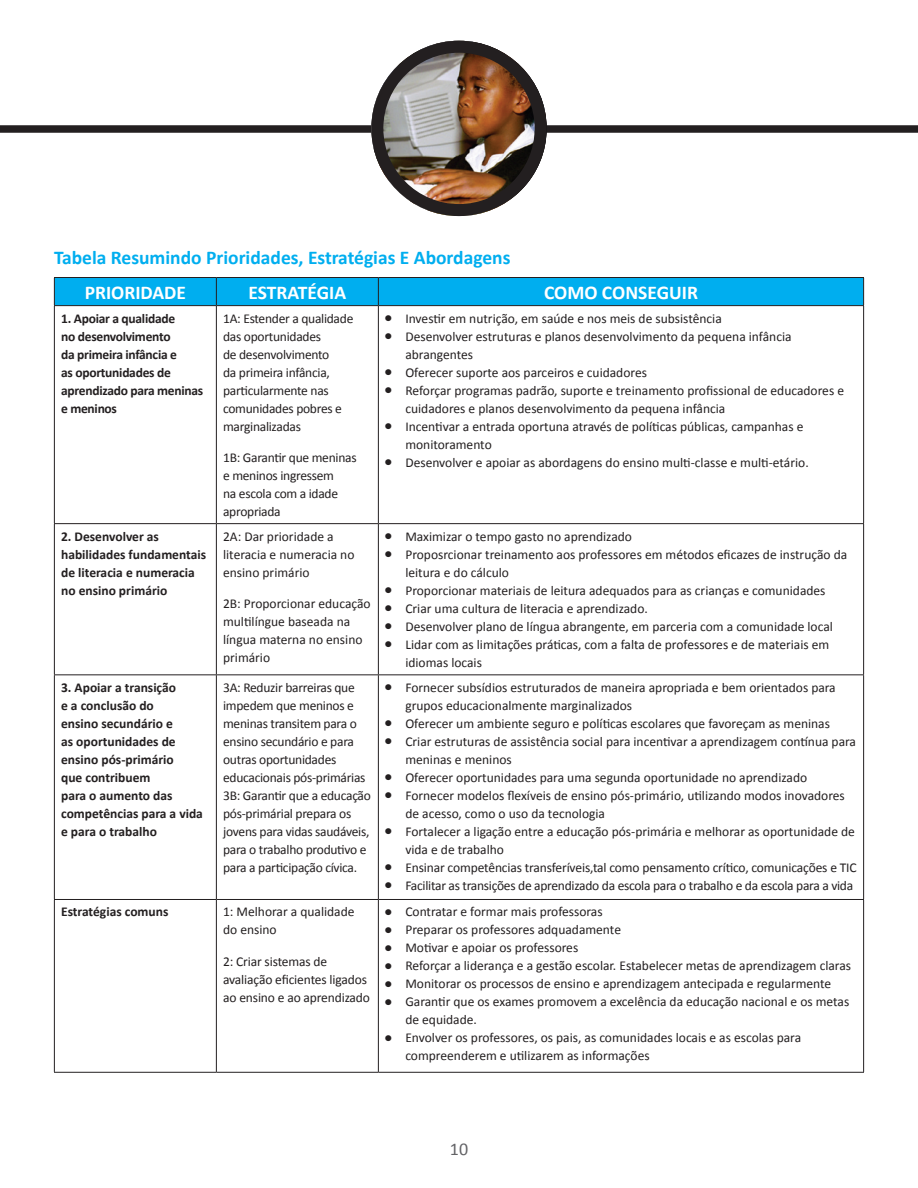
<style>
.page{position:relative;width:918px;height:1188px;background:#fff}
.page>*{position:absolute;margin:0;border:0;box-sizing:border-box;transform-origin:0 0}
.t1{font:700 19.5px "Calibri";color:#00aeef}
.Table_H{font:700 19.5px "Calibri";color:#fff}
.t2{font:18px "Calibri";color:#636366}
.Table_Bullet{font:13.5px/18px "Calibri";color:#231f20}
.Table_T{font:13.5px/18px "Calibri";letter-spacing:-.02em;color:#231f20}
.Table_Bold{font:700 13.5px/18px "Calibri";color:#231f20}
.Table_T-2{font:13.5px/18px "Calibri";color:#231f20}
.Table_Bold-2{font:700 13.5px/18px "Calibri";letter-spacing:-.02em;color:#231f20}
.Table_Bullet-2{font:13.5px "Calibri";letter-spacing:-.02em;color:#231f20}
</style>
<div class="page">
<div style="left:0;top:125px;width:918px;height:8px;background:#231f20"></div>
<img style="left:371px;top:41px;width:176px;height:174px">
<div style="left:371px;top:41px;width:176px;height:175px;border:12px solid #231f20;border-radius:50%"></div>
<hr style="left:54px;top:306px;width:1px;height:217px;background:#231f20">
<hr style="left:54px;top:277px;width:162px;height:1px;background:#231f20">
<hr style="left:216px;top:277px;width:162px;height:1px;background:#231f20">
<hr style="left:378px;top:277px;width:486px;height:1px;background:#231f20">
<hr style="left:54px;top:524px;width:1px;height:150px;background:#231f20">
<hr style="left:54px;top:675px;width:1px;height:224px;background:#231f20">
<hr style="left:54px;top:900px;width:1px;height:172px;background:#231f20">
<hr style="left:54px;top:523px;width:162px;height:1px;background:#231f20">
<hr style="left:216px;top:523px;width:162px;height:1px;background:#231f20">
<hr style="left:378px;top:523px;width:486px;height:1px;background:#231f20">
<hr style="left:54px;top:674px;width:162px;height:1px;background:#231f20">
<hr style="left:216px;top:674px;width:162px;height:1px;background:#231f20">
<hr style="left:378px;top:674px;width:486px;height:1px;background:#231f20">
<hr style="left:54px;top:899px;width:162px;height:1px;background:#231f20">
<hr style="left:216px;top:899px;width:162px;height:1px;background:#231f20">
<hr style="left:378px;top:899px;width:486px;height:1px;background:#231f20">
<hr style="left:54px;top:1072px;width:162px;height:1px;background:#231f20">
<hr style="left:216px;top:1072px;width:162px;height:1px;background:#231f20">
<hr style="left:378px;top:1072px;width:486px;height:1px;background:#231f20">
<div style="left:54px;top:278px;width:810px;height:28px;background:#00aeef"></div>
<hr style="left:216px;top:306px;width:1px;height:217px;background:#231f20">
<hr style="left:378px;top:306px;width:1px;height:217px;background:#231f20">
<hr style="left:863px;top:306px;width:1px;height:217px;background:#231f20">
<hr style="left:216px;top:524px;width:1px;height:150px;background:#231f20">
<hr style="left:378px;top:524px;width:1px;height:150px;background:#231f20">
<hr style="left:863px;top:524px;width:1px;height:150px;background:#231f20">
<hr style="left:216px;top:675px;width:1px;height:224px;background:#231f20">
<hr style="left:378px;top:675px;width:1px;height:224px;background:#231f20">
<hr style="left:863px;top:675px;width:1px;height:224px;background:#231f20">
<hr style="left:216px;top:900px;width:1px;height:172px;background:#231f20">
<hr style="left:378px;top:900px;width:1px;height:172px;background:#231f20">
<hr style="left:863px;top:900px;width:1px;height:172px;background:#231f20">
<h2 class="t1" style="left:54px;top:246px;width:458px">Tabela Resumindo Prioridades, Estratégias E Abordagens</h2>
<p class="Table_H" style="left:85px;top:280px;width:103px">PRIORIDADE</p>
<p class="Table_H" style="left:249px;top:280px;width:99px">ESTRATÉGIA</p>
<p class="Table_H" style="left:544px;top:280px;width:156px">COMO CONSEGUIR</p>
<p class="Table_Bold-2" style="left:61px;top:308px;width:144px">1. Apoiar a qualidade<br>no desenvolvimento<br>da primeira infância e<br>as oportunidades de aprendizado para meninas e meninos</p>
<p class="Table_T" style="left:223px;top:308px;width:132px">1A: Estender a qualidade das oportunidades<br>de desenvolvimento<br>da primeira infância, particularmente nas comunidades pobres e marginalizadas</p>
<p class="Table_T" style="left:223px;top:448px;width:135px">1B: Garantir que meninas e meninos ingressem<br>na escola com a idade apropriada</p>
<p class="Table_Bullet" style="left:385px;top:308px;width:338px">● Investir em nutrição, em saúde e nos meis de subsistência</p>
<p class="Table_Bullet" style="left:405px;top:326px;width:388px;text-indent:-20px">● Desenvolver estruturas e planos desenvolvimento da pequena infância abrangentes</p>
<p class="Table_Bullet" style="left:385px;top:362px;width:263px">● Oferecer suporte aos parceiros e cuidadores</p>
<p class="Table_Bullet" style="left:405px;top:380px;width:440px;text-indent:-20px">● Reforçar programas padrão, suporte e treinamento profissional de educadores e cuidadores e planos desenvolvimento da pequena infância</p>
<p class="Table_Bullet" style="left:405px;top:416px;width:400px;text-indent:-20px">● Incentivar a entrada oportuna através de políticas públicas, campanhas e monitoramento</p>
<p class="Table_Bullet" style="left:385px;top:452px;width:425px">● Desenvolver e apoiar as abordagens do ensino multi-classe e multi-etário.</p>
<p class="Table_Bold" style="left:61px;top:526px;width:146px">2. Desenvolver as habilidades fundamentais de literacia e numeracia no ensino primário</p>
<p class="Table_T-2" style="left:223px;top:526px;width:133px">2A: Dar prioridade a literacia e numeracia no ensino primário</p>
<p class="Table_T-2" style="left:223px;top:594px;width:149px">2B: Proporcionar educação multilíngue baseada na língua materna no ensino primário</p>
<p class="Table_Bullet" style="left:385px;top:526px;width:248px">● Maximizar o tempo gasto no aprendizado</p>
<p class="Table_Bullet" style="left:405px;top:544px;width:443px;text-indent:-20px">● Proposrcionar treinamento aos professores em métodos eficazes de instrução da leitura e do cálculo</p>
<p class="Table_Bullet" style="left:385px;top:580px;width:442px">● Proporcionar materiais de leitura adequados para as crianças e comunidades</p>
<p class="Table_Bullet" style="left:385px;top:598px;width:264px">● Criar uma cultura de literacia e aprendizado.</p>
<p class="Table_Bullet" style="left:385px;top:616px;width:449px">● Desenvolver plano de língua abrangente, em parceria com a comunidade local</p>
<p class="Table_Bullet" style="left:405px;top:634px;width:426px;text-indent:-20px">● Lidar com as limitações práticas, com a falta de professores e de materiais em idiomas locais</p>
<p class="Table_Bold" style="left:61px;top:678px;width:143px">3. Apoiar a transição<br>e a conclusão do<br>ensino secundário e<br>as oportunidades de ensino pós-primário<br>que contribuem<br>para o aumento das competências para a vida e para o trabalho</p>
<p class="Table_T" style="left:223px;top:678px;width:149px">3A: Reduzir barreiras que impedem que meninos e meninas transitem para o ensino secundário e para outras oportunidades educacionais pós-primárias<br>3B: Garantir que a educação pós-primárial prepara os jovens para vidas saudáveis, para o trabalho produtivo e para a participação cívica.</p>
<p class="Table_Bullet" style="left:405px;top:678px;width:432px;text-indent:-20px">● Fornecer subsídios estruturados de maneira apropriada e bem orientados para grupos educacionalmente marginalizados</p>
<p class="Table_Bullet" style="left:385px;top:714px;width:446px">● Oferecer um ambiente seguro e políticas escolares que favoreçam as meninas</p>
<p class="Table_Bullet" style="left:405px;top:732px;width:452px;text-indent:-20px">● Criar estruturas de assistência social para incentivar a aprendizagem contínua para meninas e meninos</p>
<p class="Table_Bullet" style="left:385px;top:768px;width:424px">● Oferecer oportunidades para uma segunda oportunidade no aprendizado</p>
<p class="Table_Bullet" style="left:405px;top:786px;width:441px;text-indent:-20px">● Fornecer modelos flexíveis de ensino pós-primário, utilizando modos inovadores de acesso, como o uso da tecnologia</p>
<p class="Table_Bullet" style="left:405px;top:822px;width:451px;text-indent:-20px">● Fortalecer a ligação entre a educação pós-primária e melhorar as oportunidade de vida e de trabalho</p>
<p class="Table_Bullet" style="left:385px;top:858px;width:473px">● Ensinar competências transferíveis,tal como pensamento crítico, comunicações e TIC</p>
<p class="Table_Bullet-2" style="left:385px;top:877px;width:470px">● Facilitar as transições de aprendizado da escola para o trabalho e da escola para a vida</p>
<p class="Table_Bold" style="left:61px;top:902px;width:109px">Estratégias comuns</p>
<p class="Table_T-2" style="left:223px;top:902px;width:133px">1: Melhorar a qualidade do ensino</p>
<p class="Table_T" style="left:223px;top:952px;width:148px">2: Criar sistemas de avaliação eficientes ligados ao ensino e ao aprendizado</p>
<p class="Table_Bullet" style="left:385px;top:902px;width:219px">● Contratar e formar mais professoras</p>
<p class="Table_Bullet" style="left:385px;top:920px;width:237px">● Preparar os professores adquadamente</p>
<p class="Table_Bullet" style="left:385px;top:938px;width:195px">● Motivar e apoiar os professores</p>
<p class="Table_Bullet" style="left:385px;top:956px;width:468px">● Reforçar a liderança e a gestão escolar. Estabelecer metas de aprendizagem claras</p>
<p class="Table_Bullet" style="left:385px;top:974px;width:448px">● Monitorar os processos de ensino e aprendizagem antecipada e regularmente</p>
<p class="Table_Bullet" style="left:405px;top:992px;width:446px;text-indent:-20px">● Garantir que os exames promovem a excelência da educação nacional e os metas de equidade.</p>
<p class="Table_Bullet" style="left:405px;top:1028px;width:397px;text-indent:-20px">● Envolver os professores, os pais, as comunidades locais e as escolas para compreenderem e utilizarem as informações</p>
<h2 class="t2" style="left:450px;top:1138px;width:20px">10</h2>
</div>
